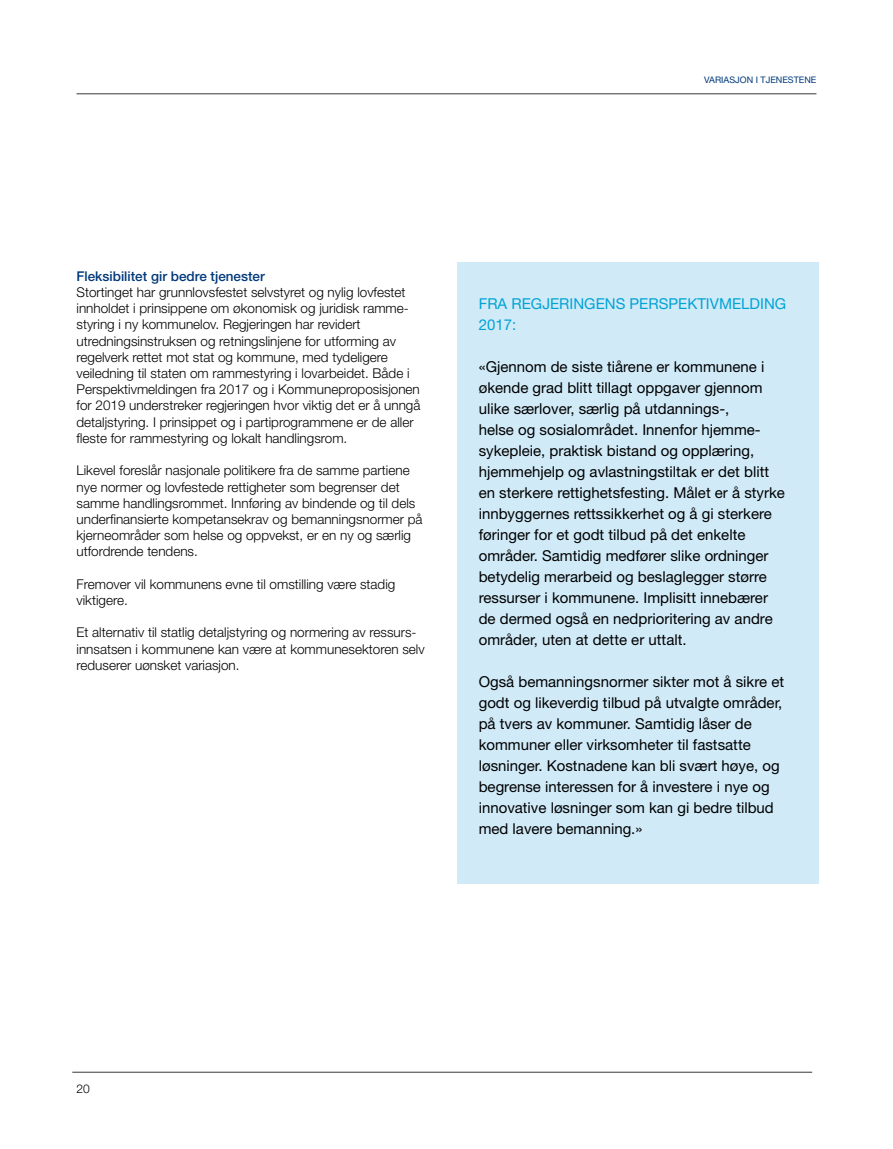
<style>
.page{position:relative;width:893px;height:1149px;background:#fff}
.page>*{position:absolute;margin:0;border:0;box-sizing:border-box;transform-origin:0 0}
.t1{font:15px/21px "Helvetica Neue";color:#000}
.t2{font:15px/21px "Helvetica Neue";color:#00a3d4}
.t3{font:300 13.5px/16.2px "Helvetica Neue";color:#000}
.t4{font:500 13.5px "Helvetica Neue";color:#00397a}
.t5{font:300 12px "Helvetica Neue";color:#000}
.t6{font:9px "Helvetica Neue";color:#00397a}
</style>
<div class="page">
<hr style="left:72px;top:1071px;width:740px;height:1px;background:#000">
<hr style="left:77px;top:93px;width:739px;height:1px;background:#000">
<div style="left:457px;top:262px;width:361px;height:621px;background:#d0eaf8"></div>
<p class="t6" style="left:704px;top:74px;width:114px">VARIASJON I TJENESTENE</p>
<p class="t4" style="left:77px;top:268px;width:190px">Fleksibilitet gir bedre tjenester</p>
<p class="t3" style="left:77px;top:284px;width:345px">Stortinget har grunnlovsfestet selvstyret og nylig lovfestet innholdet i prinsippene om økonomisk og juridisk ramme&shy;styring i ny kommunelov. Regjeringen har revidert utredningsinstruksen og retningslinjene for utforming av regelverk rettet mot stat og kommune, med tydeligere veiledning til staten om rammestyring i lovarbeidet. Både i Perspektivmeldingen fra 2017 og i Kommuneproposisjonen for 2019 understreker regjeringen hvor viktig det er å unngå detaljstyring. I prinsippet og i partiprogrammene er de aller fleste for rammestyring og lokalt handlingsrom.</p>
<p class="t3" style="left:77px;top:462px;width:348px">Likevel foreslår nasjonale politikere fra de samme partiene nye normer og lovfestede rettigheter som begrenser det samme handlingsrommet. Innføring av bindende og til dels underfinansierte kompetansekrav og bemanningsnormer på kjerneområder som helse og oppvekst, er en ny og særlig utfordrende tendens.</p>
<p class="t3" style="left:77px;top:575px;width:320px">Fremover vil kommunens evne til omstilling være stadig viktigere.</p>
<p class="t3" style="left:77px;top:624px;width:350px">Et alternativ til statlig detaljstyring og normering av ressurs&shy;innsatsen i kommunene kan være at kommunesektoren selv reduserer uønsket variasjon.</p>
<p class="t2" style="left:479px;top:292px;width:309px">FRA REGJERINGENS PERSPEKTIVMELDING<br>2017:</p>
<p class="t1" style="left:479px;top:355px;width:308px">«Gjennom de siste tiårene er kommunene i økende grad blitt tillagt oppgaver gjennom ulike særlover, særlig på utdannings-,<br>helse og sosialområdet. Innenfor hjemme&shy;sykepleie, praktisk bistand og opplæring, hjemmehjelp og avlastningstiltak er det blitt en sterkere rettighetsfesting. Målet er å styrke innbyggernes rettssikkerhet og å gi sterkere føringer for et godt tilbud på det enkelte områder. Samtidig medfører slike ordninger betydelig merarbeid og beslaglegger større ressurser i kommunene. Implisitt innebærer de dermed også en nedprioritering av andre områder, uten at dette er uttalt.</p>
<p class="t1" style="left:479px;top:670px;width:307px">Også bemanningsnormer sikter mot å sikre et godt og likeverdig tilbud på utvalgte områder, på tvers av kommuner. Samtidig låser de kommuner eller virksomheter til fastsatte løsninger. Kostnadene kan bli svært høye, og begrense interessen for å investere i nye og innovative løsninger som kan gi bedre tilbud med lavere bemanning.»</p>
<p class="t5" style="left:77px;top:1081px;width:15px">20</p>
</div>
